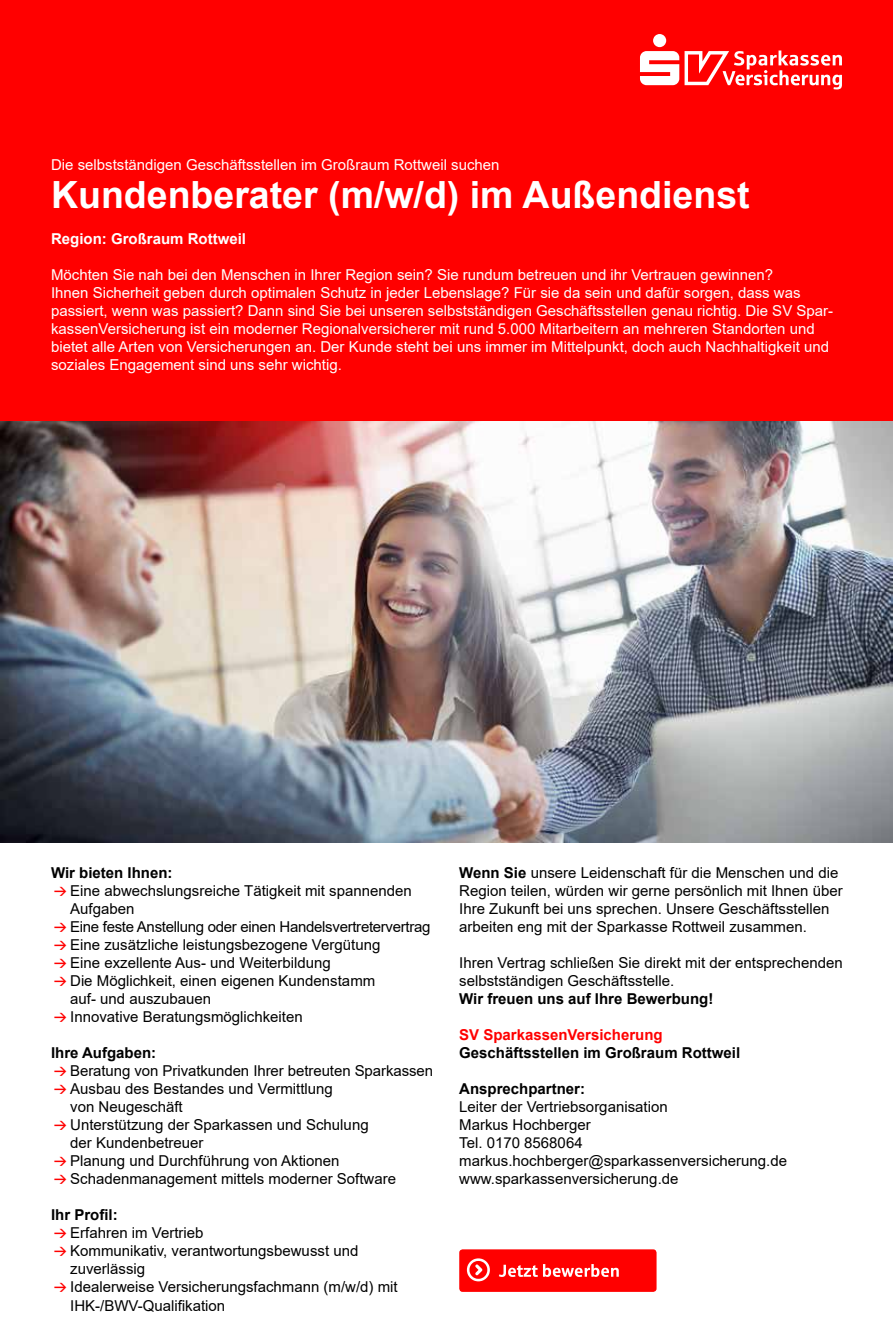
<style>
.page{position:relative;width:893px;height:1344px;background:#fff}
.page>*{position:absolute;margin:0;border:0;box-sizing:border-box;transform-origin:0 0}
.t1{font:700 37.5px "Arial";color:#fff}
.t2{font:15px/18px "Arial";color:#000}
.t3{font:15px/18px "Arial";color:#fff}
.t4{font:700 15px "Arial";color:#000}
.t5{font:700 15px "Arial";color:#f00}
.t6{font:700 15px "Arial";color:#fff}
.s1{font-weight:700}
</style>
<div class="page">
<div style="left:0;top:0;width:893px;height:421px;background:#f00"></div>
<svg style="left:685px;top:50px;width:157px;height:39px"></svg>
<div style="left:653px;top:34px;width:13px;height:13px;background:#fff;border-radius:50%"></div>
<svg style="left:640px;top:51px;width:39px;height:34px"></svg>
<img style="left:0;top:421px;width:893px;height:421px">
<div style="left:459px;top:1249px;width:198px;height:43px;background:#f00;border-radius:3px"></div>
<svg style="left:467px;top:1258px;width:23px;height:23px"></svg>
<svg style="left:499px;top:1264px;width:120px;height:13px"></svg>
<p class="t3" style="left:51px;top:156px;width:450px">Die selbstständigen Geschäftsstellen im Großraum Rottweil suchen</p>
<h1 class="t1" style="left:51px;top:168px;width:700px">Kundenberater (m/w/d) im Außendienst</h1>
<p class="t6" style="left:51px;top:228px;width:197px">Region: Großraum Rottweil</p>
<p class="t3" style="left:51px;top:266px;width:784px">Möchten Sie nah bei den Menschen in Ihrer Region sein? Sie rundum betreuen und ihr Vertrauen gewinnen?<br>Ihnen Sicherheit geben durch optimalen Schutz in jeder Lebenslage? Für sie da sein und dafür sorgen, dass was passiert, wenn was passiert? Dann sind Sie bei unseren selbstständigen Geschäftsstellen genau richtig. Die SV Spar&shy;kassenVersicherung ist ein moderner Regionalversicherer mit rund 5.000 Mitarbeitern an mehreren Standorten und bietet alle Arten von Versicherungen an. Der Kunde steht bei uns immer im Mittelpunkt, doch auch Nachhaltigkeit und soziales Engagement sind uns sehr wichtig.</p>
<p class="t4" style="left:51px;top:862px;width:123px">Wir bieten Ihnen:</p>
<p class="t2" style="left:70px;top:882px;width:362px">Eine abwechslungsreiche Tätigkeit mit spannenden Aufgaben<br>Eine feste Anstellung oder einen Handelsvertretervertrag Eine zusätzliche leistungsbezogene Vergütung<br>Eine exzellente Aus- und Weiterbildung<br>Die Möglichkeit, einen eigenen Kundenstamm<br>auf- und auszubauen<br>Innovative Beratungsmöglichkeiten</p>
<p class="t4" style="left:51px;top:1042px;width:107px">Ihre Aufgaben:</p>
<p class="t2" style="left:70px;top:1062px;width:365px">Beratung von Privatkunden Ihrer betreuten Sparkassen Ausbau des Bestandes und Vermittlung<br>von Neugeschäft<br>Unterstützung der Sparkassen und Schulung<br>der Kundenbetreuer<br>Planung und Durchführung von Aktionen Schadenmanagement mittels moderner Software</p>
<p class="t4" style="left:51px;top:1204px;width:68px">Ihr Profil:</p>
<p class="t2" style="left:70px;top:1224px;width:329px">Erfahren im Vertrieb<br>Kommunikativ, verantwortungsbewusst und zuverlässig<br>Idealerweise Versicherungsfachmann (m/w/d) mit<br>IHK-/BWV-Qualifikation</p>
<p class="t2" style="left:459px;top:864px;width:385px"><span class="s1">Wenn Sie</span> unsere Leidenschaft für die Menschen und die Region teilen, würden wir gerne persönlich mit Ihnen über Ihre Zukunft bei uns sprechen. Unsere Geschäftsstellen arbeiten eng mit der Sparkasse Rottweil zusammen.</p>
<p class="t2" style="left:459px;top:954px;width:385px">Ihren Vertrag schließen Sie direkt mit der entsprechenden selbstständigen Geschäftsstelle.</p>
<p class="t4" style="left:459px;top:988px;width:256px">Wir freuen uns auf Ihre Bewerbung!</p>
<p class="t5" style="left:459px;top:1024px;width:205px">SV SparkassenVersicherung</p>
<p class="t4" style="left:459px;top:1042px;width:282px">Geschäftsstellen im Großraum Rottweil</p>
<p class="t4" style="left:459px;top:1078px;width:127px">Ansprechpartner:</p>
<p class="t2" style="left:459px;top:1098px;width:329px">Leiter der Vertriebsorganisation<br>Markus Hochberger<br>Tel. 0170 8568064 markus.hochberger@sparkassenversicherung.de www.sparkassenversicherung.de</p>
</div>
